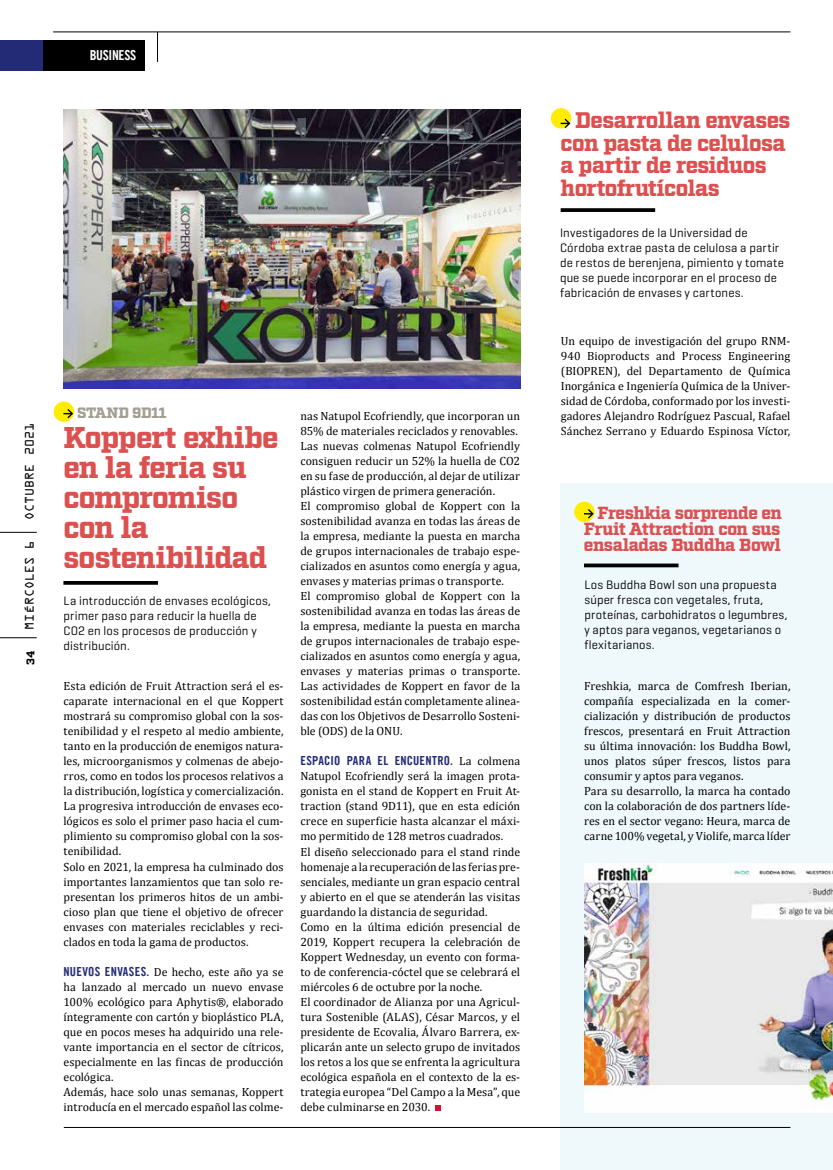
<style>
.page{position:relative;width:833px;height:1170px;background:#fff}
.page>*{position:absolute;margin:0;border:0;box-sizing:border-box;transform-origin:0 0}
.t1{font:900 30px/30px "Factoria";letter-spacing:-.035em;color:#dd5050}
.t2{font:900 22.5px/22.5px "Factoria";letter-spacing:-.035em;color:#dd5050}
.t3{font:900 17.5px/16.2px "Factoria";letter-spacing:-.035em;color:#dd5050;text-align:justify}
.t4{font:900 15px "Factoria";letter-spacing:-.025em;color:#a19f91}
.t5{font:13.75px "Trade Gothic LT Com Bd Cn 20";letter-spacing:-.025em;color:#fff}
.t6{font:12.5px/15px "Geogrotesque";letter-spacing:.01em;color:#000}
.t7{font:12.5px "Trade Gothic LT Com Bd Cn 20";letter-spacing:.02em;color:#232b76}
.t8{font:11.88px/15px "Cambria";letter-spacing:.005em;color:#000}
.t9{font:11.25px "OCRA Std";color:#000}
.t10{font:700 11.25px "Factoria";color:#000}
.s1{font-family:"Trade Gothic LT Com Bd Cn 20";font-size:12.5px;color:#232b76}
.s2{font-family:"Cambria";font-size:11.88px;color:#000}
</style>
<div class="page">
<div style="left:560px;top:484px;width:273px;height:685px;background:#eff8fa"></div>
<hr style="left:0;top:532px;width:37px;height:1px;background:#000">
<hr style="left:0;top:637px;width:37px;height:1px;background:#000">
<hr style="left:64px;top:1127px;width:726px;height:1px;background:#000">
<img style="left:64px;top:110px;width:456px;height:278px">
<img style="left:584px;top:863px;width:249px;height:249px">
<div style="left:21px;top:41px;width:124px;height:30px;background:#000"></div>
<hr style="left:157px;top:32px;width:1px;height:30px;background:#000">
<hr style="left:53px;top:32px;width:737px;height:1px;background:#000">
<div style="left:0;top:41px;width:43px;height:30px;background:#232b76"></div>
<div style="left:551px;top:108px;width:20px;height:20px;background:#ffed00;border-radius:50%"></div>
<svg style="left:560px;top:119px;width:10px;height:9px"></svg>
<svg style="left:560px;top:208px;width:95px;height:4px"></svg>
<div style="left:574px;top:501px;width:20px;height:21px;background:#ffed00;border-radius:50%"></div>
<svg style="left:584px;top:509px;width:10px;height:9px"></svg>
<svg style="left:584px;top:563px;width:94px;height:4px"></svg>
<div style="left:54px;top:401px;width:20px;height:21px;background:#ffed00;border-radius:50%"></div>
<svg style="left:63px;top:409px;width:10px;height:9px"></svg>
<hr style="left:63px;top:581px;width:95px;height:3px;background:#000">
<svg style="left:435px;top:1105px;width:5px;height:5px"></svg>
<p class="t5" style="left:90px;top:47px;width:48px">BUSINESS</p>
<p class="t9" style="left:25px;top:520px;width:99px;rotate:-90deg">OCTUBRE 2021</p>
<p class="t9" style="left:25px;top:629px;width:91px;rotate:-90deg">MIÉRCOLES 6</p>
<p class="t10" style="left:24px;top:665px;width:15px;rotate:-90deg">34</p>
<p class="t4" style="left:77px;top:404px;width:91px">STAND 9D11</p>
<h1 class="t1" style="left:63px;top:424px;width:217px">Koppert exhibe en la feria su compromiso con la sostenibilidad</h1>
<p class="t6" style="left:64px;top:593px;width:209px">La introducción de envases ecológicos, primer paso para reducir la huella de<br>CO2 en los procesos de producción y distribución.</p>
<p class="t8" style="left:64px;top:678px;width:221px">Esta edición de Fruit Attraction será el es&shy;caparate internacional en el que Koppert mostrará su compromiso global con la sos&shy;tenibilidad y el respeto al medio ambiente, tanto en la producción de enemigos natura&shy;les, microorganismos y colmenas de abejo&shy;rros, como en todos los procesos relativos a la distribución, logística y comercialización.<br>La progresiva introducción de envases eco&shy;lógicos es solo el primer paso hacia el cum&shy;plimiento su compromiso global con la sos&shy;tenibilidad.<br>Solo en 2021, la empresa ha culminado dos importantes lanzamientos que tan solo re&shy;presentan los primeros hitos de un ambi&shy;cioso plan que tiene el objetivo de ofrecer envases con materiales reciclables y reci&shy;clados en toda la gama de productos.</p>
<p class="t8" style="left:64px;top:963px;width:221px"><span class="s1">NUEVOS ENVASES.</span> De hecho, este año ya se ha lanzado al mercado un nuevo envase 100% ecológico para Aphytis®, elaborado íntegramente con cartón y bioplástico PLA, que en pocos meses ha adquirido una rele&shy;vante importancia en el sector de cítricos, especialmente en las fincas de producción ecológica.<br>Además, hace solo unas semanas, Koppert introducía en el mercado español las colme-</p>
<p class="t8" style="left:300px;top:408px;width:221px">nas Natupol Ecofriendly, que incorporan un 85% de materiales reciclados y renovables.<br>Las nuevas colmenas Natupol Ecofriendly consiguen reducir un 52% la huella de CO2 en su fase de producción, al dejar de utilizar plástico virgen de primera generación.<br>El compromiso global de Koppert con la sostenibilidad avanza en todas las áreas de la empresa, mediante la puesta en marcha de grupos internacionales de trabajo espe&shy;cializados en asuntos como energía y agua, envases y materias primas o transporte.<br>El compromiso global de Koppert con la sostenibilidad avanza en todas las áreas de la empresa, mediante la puesta en marcha de grupos internacionales de trabajo espe&shy;cializados en asuntos como energía y agua, envases y materias primas o transporte.<br>Las actividades de Koppert en favor de la sostenibilidad están completamente alinea&shy;das con los Objetivos de Desarrollo Sosteni&shy;ble (ODS) de la ONU.</p>
<p class="t7" style="left:300px;top:753px;width:221px">ESPACIO PARA EL ENCUENTRO. <span class="s2">La colmena</span></p>
<p class="t8" style="left:300px;top:768px;width:221px">Natupol Ecofriendly será la imagen prota&shy;gonista en el stand de Koppert en Fruit At&shy;traction (stand 9D11), que en esta edición crece en superficie hasta alcanzar el máxi&shy;mo permitido de 128 metros cuadrados.<br>El diseño seleccionado para el stand rinde homenaje a la recuperación de las ferias pre&shy;senciales, mediante un gran espacio central y abierto en el que se atenderán las visitas guardando la distancia de seguridad.<br>Como en la última edición presencial de 2019, Koppert recupera la celebración de Koppert Wednesday, un evento con forma&shy;to de conferencia-cóctel que se celebrará el miércoles 6 de octubre por la noche.<br>El coordinador de Alianza por una Agricul&shy;tura Sostenible (ALAS), César Marcos, y el presidente de Ecovalia, Álvaro Barrera, ex&shy;plicarán ante un selecto grupo de invitados los retos a los que se enfrenta la agricultura ecológica española en el contexto de la es&shy;trategia europea “Del Campo a la Mesa”, que debe culminarse en 2030.</p>
<h2 class="t2" style="left:560px;top:110px;width:231px;text-indent:14px">Desarrollan envases con pasta de celulosa a partir de residuos hortofrutícolas</h2>
<p class="t6" style="left:560px;top:225px;width:225px">Investigadores de la Universidad de Córdoba extrae pasta de celulosa a partir de restos de berenjena, pimiento y tomate que se puede incorporar en el proceso de fabricación de envases y cartones.</p>
<p class="t8" style="left:561px;top:333px;width:231px;text-align:justify">Un equipo de investigación del grupo RNM-940 Bioproducts and Process Engineering (BIOPREN), del Departamento de Química Inorgánica e Ingeniería Química de la Univer&shy;sidad de Córdoba, conformado por los investi&shy;gadores Alejandro Rodríguez Pascual, Rafael Sánchez Serrano y Eduardo Espinosa Víctor,</p>
<h3 class="t3" style="left:584px;top:505px;width:200px;text-indent:14px">Freshkia sorprende en Fruit Attraction con sus ensaladas Buddha Bowl</h3>
<p class="t6" style="left:584px;top:576px;width:204px">Los Buddha Bowl son una propuesta súper fresca con vegetales, fruta, proteínas, carbohidratos o legumbres, y aptos para veganos, vegetarianos o flexitarianos.</p>
<p class="t8" style="left:584px;top:678px;width:208px">Freshkia, marca de Comfresh Iberian, compañía especializada en la comer&shy;cialización y distribución de productos frescos, presentará en Fruit Attraction su última innovación: los Buddha Bowl, unos platos súper frescos, listos para consumir y aptos para veganos.<br>Para su desarrollo, la marca ha contado con la colaboración de dos partners líde&shy;res en el sector vegano: Heura, marca de carne 100% vegetal, y Violife, marca líder</p>
</div>
